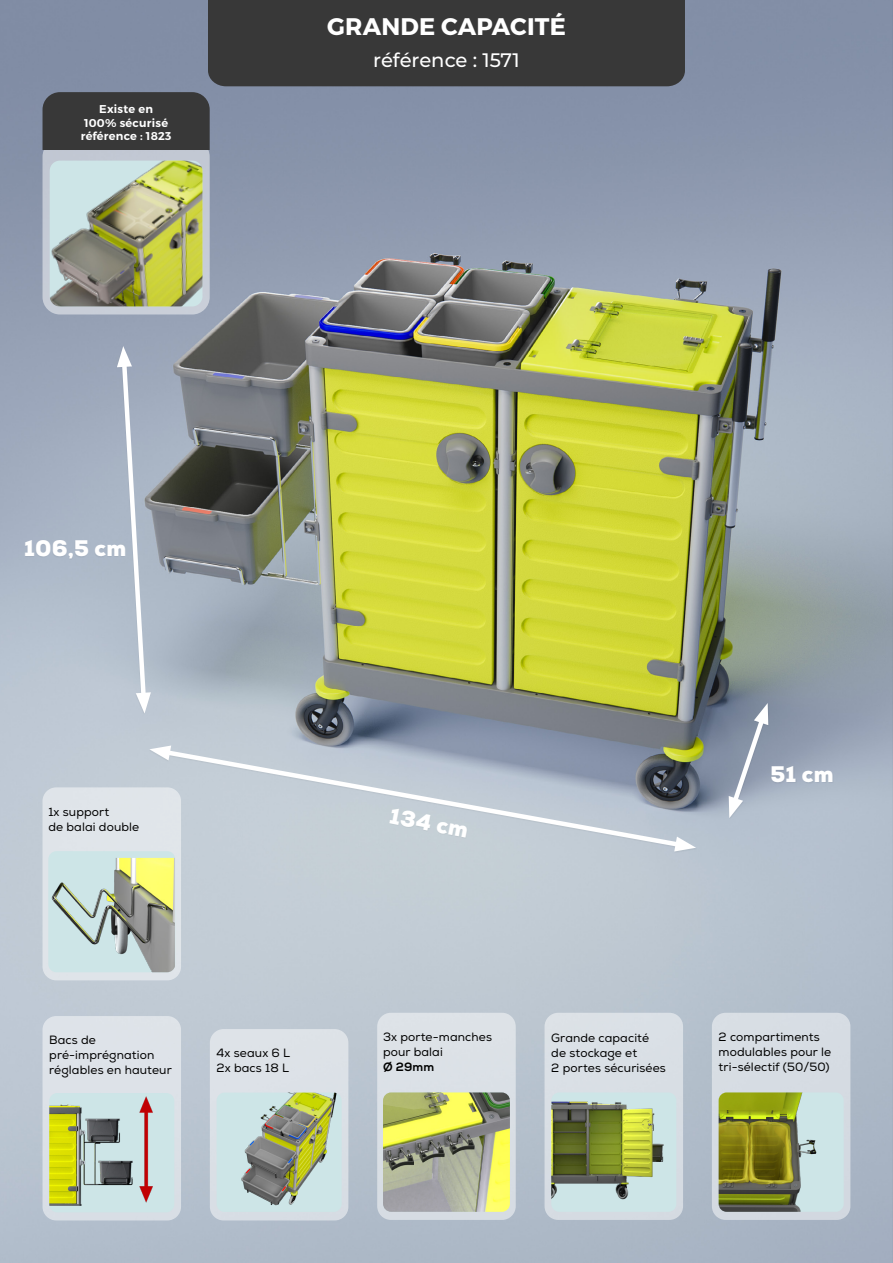
<style>
.page{position:relative;width:893px;height:1263px;background:#fff}
.page>*{position:absolute;margin:0;border:0;box-sizing:border-box;transform-origin:0 0}
.t1{font:700 24px "Montserrat";letter-spacing:.01em;color:#fff}
.t2{font:900 22.5px "Nexa";letter-spacing:.01em;color:#fff}
.t3{font:500 19.5px "Montserrat";color:#fff}
.t4{font:12px/15px "Nexa";letter-spacing:.01em;color:#000}
.t5{font:800 12px "Nexa";color:#000}
.t6{font:600 11.4px/13.2px "Montserrat";letter-spacing:.02em;color:#fff;text-align:center}
</style>
<div class="page">
<img style="left:0;top:0;width:892px;height:1263px">
<div style="left:25px;top:346px;width:808px;height:507px;background:#000;opacity:.05"></div>
<svg style="left:157px;top:746px;width:532px;height:105px;background:#b8c1cb"></svg>
<svg style="left:149px;top:745px;width:22px;height:15px"></svg>
<svg style="left:674px;top:836px;width:22px;height:15px"></svg>
<svg style="left:117px;top:346px;width:34px;height:367px;background:#b6c0cd"></svg>
<svg style="left:728px;top:703px;width:41px;height:115px;background:#9ea8b8"></svg>
<div style="left:208px;top:0;width:477px;height:86px;background:#383838"></div>
<div style="left:43px;top:787px;width:138px;height:193px;background:#e0e5ea;border-radius:14px"></div>
<div style="left:48px;top:851px;width:127px;height:121px;background:#cde5e7;border-radius:8px"></div>
<img style="left:51px;top:858px;width:124px;height:114px">
<div style="left:43px;top:139px;width:167px;height:175px;background:linear-gradient(to right,#c4cad5,#c5cbd5);border-radius:17px"></div>
<div style="left:43px;top:92px;width:167px;height:58px;background:#383838"></div>
<img style="left:50px;top:161px;width:152px;height:145px">
<hr style="left:892px;top:0;width:1px;height:1263px;background:#000;opacity:.05">
<div style="left:43px;top:1016px;width:138px;height:204px;background:#dee3e8;border-radius:14px"></div>
<div style="left:49px;top:1093px;width:125px;height:119px;background:#cde5e7;border-radius:8px"></div>
<img style="left:49px;top:1096px;width:104px;height:110px">
<div style="left:377px;top:1013px;width:139px;height:207px;background:#dce1e7;border-radius:14px"></div>
<img style="left:383px;top:1092px;width:127px;height:120px">
<div style="left:545px;top:1013px;width:138px;height:207px;background:#dae0e6;border-radius:14px"></div>
<img style="left:551px;top:1093px;width:125px;height:119px">
<div style="left:712px;top:1013px;width:138px;height:207px;background:#d6dce3;border-radius:14px"></div>
<div style="left:719px;top:1092px;width:125px;height:120px;background:#cde5e7;border-radius:8px"></div>
<img style="left:719px;top:1092px;width:98px;height:120px">
<div style="left:210px;top:1029px;width:138px;height:191px;background:#dde2e7;border-radius:14px"></div>
<div style="left:217px;top:1092px;width:125px;height:120px;background:#cde5e7;border-radius:8px"></div>
<img style="left:241px;top:1092px;width:101px;height:114px">
<p class="t6" style="left:81px;top:103px;width:92px">Existe en<br>100% sécurisé référence : 1823</p>
<h1 class="t1" style="left:327px;top:11px;width:240px">GRANDE CAPACITÉ</h1>
<h3 class="t3" style="left:373px;top:46px;width:148px">référence : 1571</h3>
<h2 class="t2" style="left:24px;top:534px;width:103px">106,5 cm</h2>
<p class="t4" style="left:48px;top:804px;width:92px">1x support<br>de balai double</p>
<h2 class="t2" style="left:393px;top:801px;width:81px;rotate:11deg">134 cm</h2>
<h2 class="t2" style="left:770px;top:759px;width:65px">51 cm</h2>
<p class="t4" style="left:49px;top:1032px;width:124px">Bacs de pré-imprégnation réglables en hauteur</p>
<p class="t4" style="left:383px;top:1030px;width:110px">3x porte-manches pour balai</p>
<p class="t4" style="left:217px;top:1046px;width:75px">4x seaux 6 L<br>2x bacs 18 L</p>
<p class="t5" style="left:383px;top:1060px;width:53px">Ø 29mm</p>
<p class="t4" style="left:551px;top:1030px;width:116px">Grande capacité de stockage et<br>2 portes sécurisées</p>
<p class="t4" style="left:719px;top:1030px;width:114px">2 compartiments modulables pour le tri-sélectif (50/50)</p>
</div>
